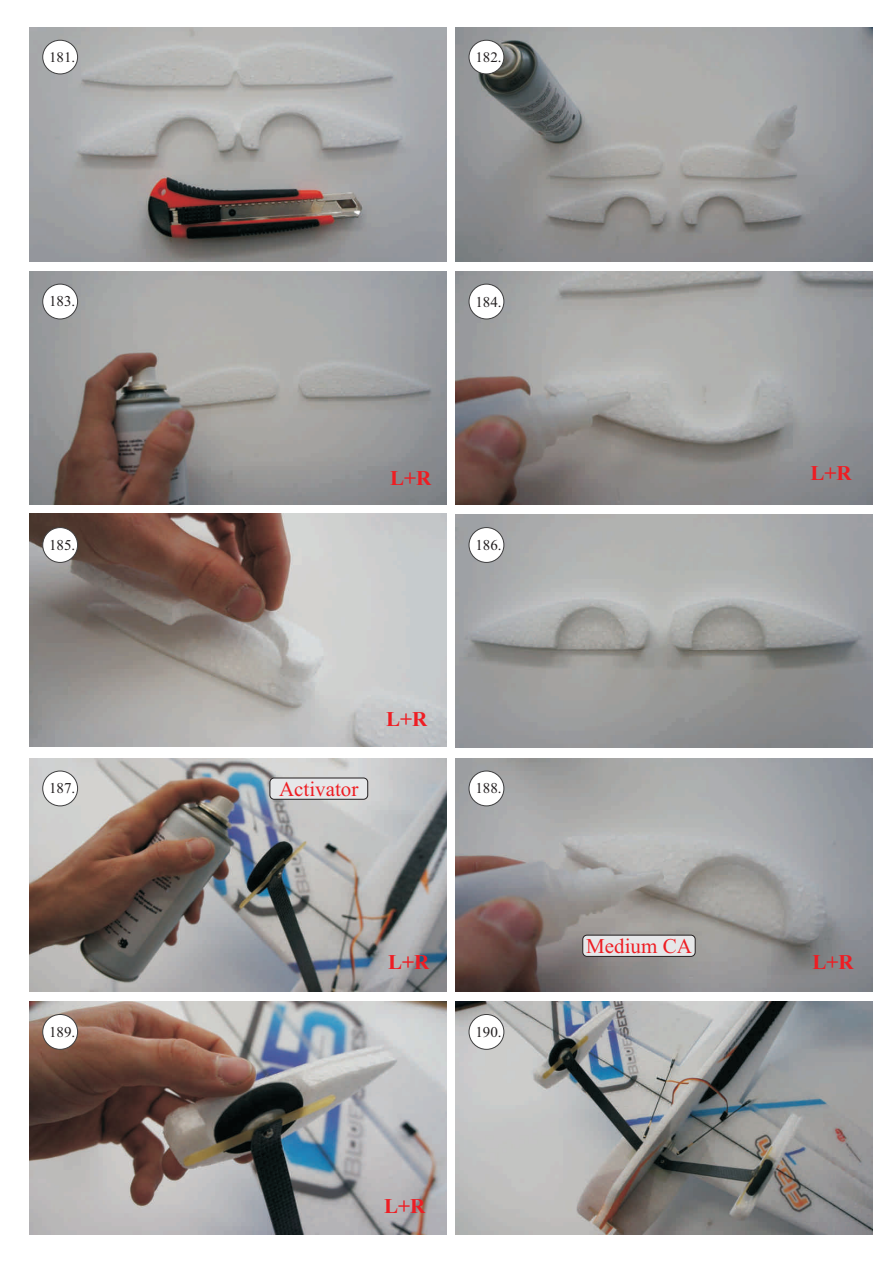
<style>
.page{position:relative;width:893px;height:1263px;background:#fff}
.page>*{position:absolute;margin:0;border:0;box-sizing:border-box;transform-origin:0 0}
.t1{font:700 21px "Times New Roman";color:#ee1d23}
.t2{font:21px "Times New Roman";color:#ee1d23}
.t3{font:15px "Times New Roman";color:#231f20}
.t4{font:14.55px "Times New Roman";color:#231f20}
</style>
<div class="page">
<img style="left:456px;top:515px;width:416px;height:233px">
<img style="left:456px;top:1002px;width:416px;height:233px">
<img style="left:30px;top:28px;width:417px;height:233px">
<img style="left:456px;top:28px;width:416px;height:233px">
<img style="left:30px;top:271px;width:417px;height:233px">
<img style="left:456px;top:271px;width:416px;height:233px">
<img style="left:30px;top:513px;width:417px;height:233px">
<img style="left:30px;top:758px;width:417px;height:233px">
<img style="left:456px;top:758px;width:416px;height:233px">
<img style="left:30px;top:1002px;width:417px;height:233px">
<div style="left:469px;top:40px;width:35px;height:34px;background:#fff;border:1px solid #3e3e3f;border-radius:50%"></div>
<div style="left:42px;top:40px;width:36px;height:34px;background:#fff;border:1px solid #3e3e3f;border-radius:50%"></div>
<div style="left:469px;top:284px;width:35px;height:35px;background:#fff;border:1px solid #3e3e3f;border-radius:50%"></div>
<div style="left:469px;top:527px;width:35px;height:36px;background:#fff;border:1px solid #3e3e3f;border-radius:50%"></div>
<div style="left:469px;top:771px;width:35px;height:35px;background:#fff;border:1px solid #3e3e3f;border-radius:50%"></div>
<div style="left:42px;top:284px;width:36px;height:35px;background:#fff;border:1px solid #3e3e3f;border-radius:50%"></div>
<div style="left:42px;top:527px;width:36px;height:36px;background:#fff;border:1px solid #3e3e3f;border-radius:50%"></div>
<div style="left:42px;top:771px;width:36px;height:35px;background:#fff;border:1px solid #3e3e3f;border-radius:50%"></div>
<div style="left:469px;top:1014px;width:35px;height:36px;background:#fff;border:1px solid #3e3e3f;border-radius:50%"></div>
<div style="left:42px;top:1014px;width:36px;height:36px;background:#fff;border:1px solid #3e3e3f;border-radius:50%"></div>
<div style="left:583px;top:935px;width:112px;height:21px;background:#e6e7e9;border:1px solid #231f20;border-radius:4px"></div>
<div style="left:270px;top:778px;width:98px;height:21px;background:#e6e7e9;border:1px solid #231f20;border-radius:4px"></div>
<p class="t4" style="left:49px;top:52px;width:28px">181.</p>
<p class="t4" style="left:475px;top:52px;width:28px">182.</p>
<p class="t3" style="left:49px;top:296px;width:28px">183.</p>
<p class="t3" style="left:475px;top:296px;width:28px">184.</p>
<h1 class="t1" style="left:390px;top:471px;width:43px">L+R</h1>
<h1 class="t1" style="left:810px;top:466px;width:43px">L+R</h1>
<p class="t3" style="left:49px;top:540px;width:28px">185.</p>
<p class="t3" style="left:475px;top:540px;width:28px">186.</p>
<h1 class="t1" style="left:386px;top:711px;width:43px">L+R</h1>
<p class="t3" style="left:49px;top:783px;width:28px">187.</p>
<h1 class="t2" style="left:279px;top:781px;width:81px">Activator</h1>
<p class="t3" style="left:475px;top:783px;width:28px">188.</p>
<h1 class="t2" style="left:586px;top:938px;width:107px">Medium CA</h1>
<h1 class="t1" style="left:388px;top:955px;width:43px">L+R</h1>
<h1 class="t1" style="left:812px;top:955px;width:43px">L+R</h1>
<p class="t3" style="left:49px;top:1026px;width:28px">189.</p>
<p class="t3" style="left:475px;top:1026px;width:28px">190.</p>
<h1 class="t1" style="left:384px;top:1199px;width:43px">L+R</h1>
</div>
